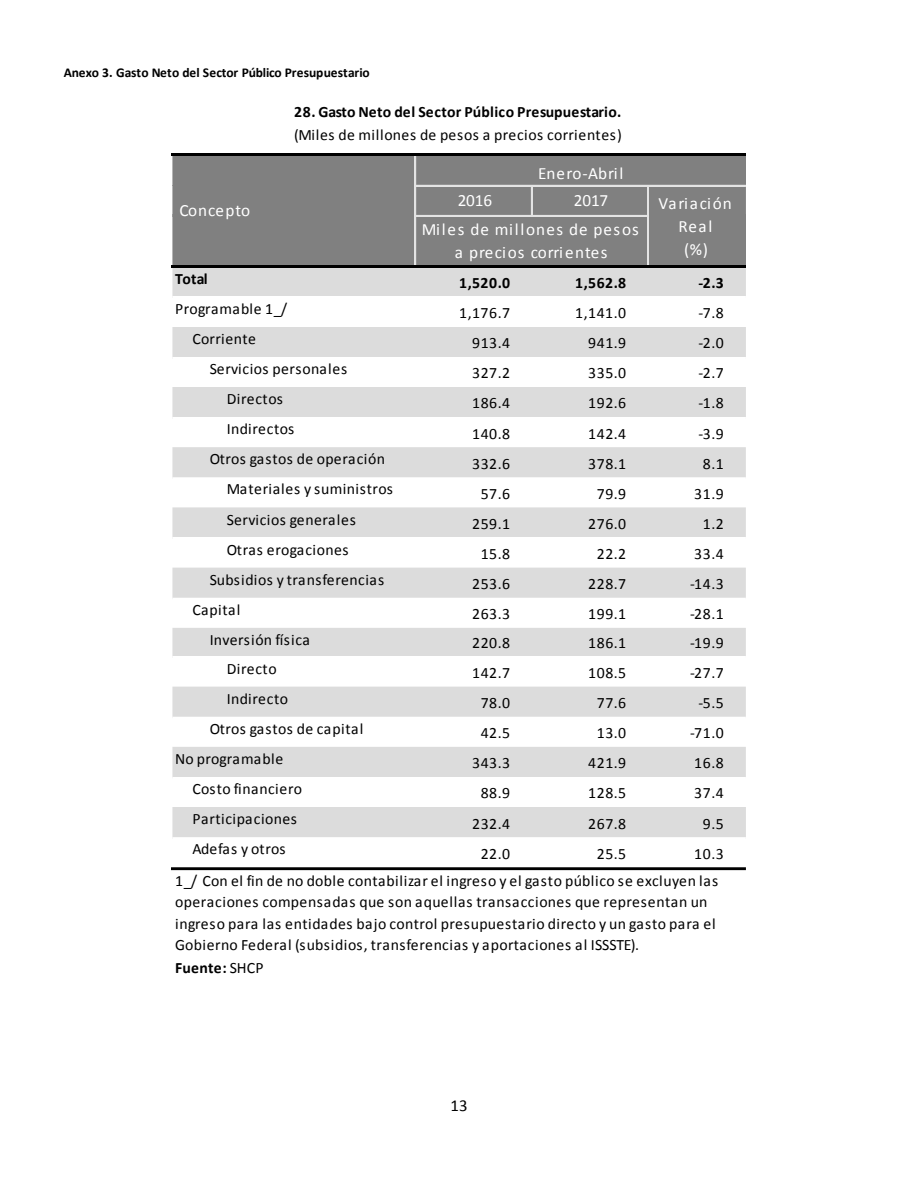
<style>
.page{position:relative;width:918px;height:1188px;background:#fff}
.page>*{position:absolute;margin:0;border:0;box-sizing:border-box;transform-origin:0 0}
.t1{font:17.25px/23px "Calibri";letter-spacing:.06em;color:#fff;text-align:center}
.t2{font:17.25px/23px "Calibri";letter-spacing:.085em;color:#fff;text-align:center}
.t3{font:17.25px "Calibri";letter-spacing:.035em;color:#fff}
.t4{font:16.8px "Calibri";color:#000}
.t5{font:15.75px/21.9px "Calibri";letter-spacing:.03em;color:#000}
.t6{font:700 15.75px "Calibri";letter-spacing:.01em;color:#000}
.t7{font:700 13.5px "Calibri";letter-spacing:-.005em;color:#000}
.s1{font-weight:700}
</style>
<div class="page">
<div style="left:172px;top:155px;width:244px;height:31px;background:#808080"></div>
<div style="left:415px;top:155px;width:331px;height:31px;background:#808080"></div>
<div style="left:172px;top:185px;width:574px;height:31px;background:#808080"></div>
<div style="left:172px;top:215px;width:244px;height:53px;background:#808080"></div>
<div style="left:415px;top:215px;width:233px;height:53px;background:#808080"></div>
<div style="left:647px;top:215px;width:99px;height:53px;background:#808080"></div>
<div style="left:172px;top:267px;width:574px;height:31px;background:#dcdcdc"></div>
<div style="left:172px;top:297px;width:574px;height:31px;background:#fff"></div>
<div style="left:172px;top:327px;width:574px;height:31px;background:#dcdcdc"></div>
<div style="left:172px;top:357px;width:574px;height:31px;background:#fff"></div>
<div style="left:172px;top:387px;width:574px;height:32px;background:#dcdcdc"></div>
<div style="left:172px;top:417px;width:574px;height:32px;background:#fff"></div>
<div style="left:172px;top:447px;width:574px;height:32px;background:#dcdcdc"></div>
<div style="left:172px;top:477px;width:574px;height:32px;background:#fff"></div>
<div style="left:172px;top:507px;width:574px;height:32px;background:#dcdcdc"></div>
<div style="left:172px;top:538px;width:574px;height:31px;background:#fff"></div>
<div style="left:172px;top:568px;width:574px;height:31px;background:#dcdcdc"></div>
<div style="left:172px;top:598px;width:574px;height:31px;background:#fff"></div>
<div style="left:172px;top:628px;width:574px;height:30px;background:#dcdcdc"></div>
<div style="left:172px;top:657px;width:574px;height:31px;background:#fff"></div>
<div style="left:172px;top:687px;width:574px;height:31px;background:#dcdcdc"></div>
<div style="left:172px;top:717px;width:574px;height:31px;background:#fff"></div>
<div style="left:172px;top:747px;width:574px;height:31px;background:#dcdcdc"></div>
<div style="left:172px;top:777px;width:574px;height:31px;background:#fff"></div>
<div style="left:172px;top:807px;width:574px;height:32px;background:#dcdcdc"></div>
<div style="left:172px;top:837px;width:574px;height:33px;background:#fff"></div>
<hr style="left:415px;top:156px;width:1px;height:109px;background:#e4e4e4">
<hr style="left:531px;top:186px;width:1px;height:30px;background:#e4e4e4">
<hr style="left:647px;top:186px;width:1px;height:79px;background:#e4e4e4">
<hr style="left:171px;top:153px;width:575px;height:3px;background:#000">
<hr style="left:416px;top:185px;width:330px;height:1px;background:#e4e4e4">
<hr style="left:416px;top:215px;width:232px;height:1px;background:#e4e4e4">
<hr style="left:171px;top:265px;width:575px;height:3px;background:#000">
<hr style="left:171px;top:867px;width:575px;height:3px;background:#000">
<p class="t7" style="left:64px;top:67px;width:308px">Anexo 3. Gasto Neto del Sector Público Presupuestario</p>
<p class="t6" style="left:294px;top:106px;width:329px">28. Gasto Neto del Sector Público Presupuestario.</p>
<p class="t5" style="left:294px;top:125px;width:329px">(Miles de millones de pesos a precios corrientes)</p>
<p class="t1" style="left:180px;top:201px;width:72px">Concepto</p>
<p class="t3" style="left:538px;top:166px;width:87px">Enero-Abril</p>
<p class="t1" style="left:458px;top:191px;width:36px">2016</p>
<p class="t1" style="left:574px;top:191px;width:36px">2017</p>
<p class="t1" style="left:422px;top:219px;width:219px">Miles de millones de pesos a precios corrientes</p>
<p class="t2" style="left:658px;top:193px;width:75px">Variación<br>Real<br>(%)</p>
<p class="t6" style="left:175px;top:272px;width:34px">Total</p>
<p class="t6" style="left:459px;top:276px;width:52px">1,520.0</p>
<p class="t6" style="left:575px;top:276px;width:52px">1,562.8</p>
<p class="t6" style="left:699px;top:276px;width:27px">-2.3</p>
<p class="t5" style="left:175px;top:299px;width:113px">Programable 1_/</p>
<p class="t5" style="left:459px;top:303px;width:52px">1,176.7</p>
<p class="t5" style="left:575px;top:303px;width:52px">1,141.0</p>
<p class="t5" style="left:699px;top:303px;width:27px">-7.8</p>
<p class="t5" style="left:193px;top:329px;width:65px">Corriente</p>
<p class="t5" style="left:472px;top:333px;width:39px">913.4</p>
<p class="t5" style="left:588px;top:333px;width:39px">941.9</p>
<p class="t5" style="left:699px;top:333px;width:27px">-2.0</p>
<p class="t5" style="left:210px;top:359px;width:139px">Servicios personales</p>
<p class="t5" style="left:472px;top:363px;width:39px">327.2</p>
<p class="t5" style="left:588px;top:363px;width:39px">335.0</p>
<p class="t5" style="left:699px;top:363px;width:27px">-2.7</p>
<p class="t5" style="left:227px;top:389px;width:58px">Directos</p>
<p class="t5" style="left:472px;top:394px;width:39px">186.4</p>
<p class="t5" style="left:588px;top:394px;width:39px">192.6</p>
<p class="t5" style="left:699px;top:394px;width:27px">-1.8</p>
<p class="t5" style="left:227px;top:419px;width:69px">Indirectos</p>
<p class="t5" style="left:472px;top:424px;width:39px">140.8</p>
<p class="t5" style="left:588px;top:424px;width:39px">142.4</p>
<p class="t5" style="left:699px;top:424px;width:27px">-3.9</p>
<p class="t5" style="left:210px;top:449px;width:177px">Otros gastos de operación</p>
<p class="t5" style="left:472px;top:454px;width:39px">332.6</p>
<p class="t5" style="left:588px;top:454px;width:39px">378.1</p>
<p class="t5" style="left:703px;top:454px;width:22px">8.1</p>
<p class="t5" style="left:227px;top:480px;width:168px">Materiales y suministros</p>
<p class="t5" style="left:481px;top:484px;width:31px">57.6</p>
<p class="t5" style="left:597px;top:484px;width:31px">79.9</p>
<p class="t5" style="left:694px;top:484px;width:31px">31.9</p>
<p class="t5" style="left:227px;top:510px;width:130px">Servicios generales</p>
<p class="t5" style="left:472px;top:514px;width:39px">259.1</p>
<p class="t5" style="left:588px;top:514px;width:39px">276.0</p>
<p class="t5" style="left:703px;top:514px;width:22px">1.2</p>
<p class="t5" style="left:227px;top:540px;width:123px">Otras erogaciones</p>
<p class="t5" style="left:481px;top:544px;width:31px">15.8</p>
<p class="t5" style="left:597px;top:544px;width:31px">22.2</p>
<p class="t5" style="left:694px;top:544px;width:31px">33.4</p>
<p class="t5" style="left:210px;top:570px;width:176px">Subsidios y transferencias</p>
<p class="t5" style="left:472px;top:574px;width:39px">253.6</p>
<p class="t5" style="left:588px;top:574px;width:39px">228.7</p>
<p class="t5" style="left:690px;top:574px;width:35px">-14.3</p>
<p class="t5" style="left:193px;top:600px;width:49px">Capital</p>
<p class="t5" style="left:472px;top:604px;width:39px">263.3</p>
<p class="t5" style="left:588px;top:604px;width:39px">199.1</p>
<p class="t5" style="left:690px;top:604px;width:35px">-28.1</p>
<p class="t5" style="left:210px;top:630px;width:102px">Inversión física</p>
<p class="t5" style="left:472px;top:633px;width:39px">220.8</p>
<p class="t5" style="left:588px;top:633px;width:39px">186.1</p>
<p class="t5" style="left:690px;top:633px;width:35px">-19.9</p>
<p class="t5" style="left:227px;top:659px;width:51px">Directo</p>
<p class="t5" style="left:472px;top:663px;width:39px">142.7</p>
<p class="t5" style="left:588px;top:663px;width:39px">108.5</p>
<p class="t5" style="left:690px;top:663px;width:35px">-27.7</p>
<p class="t5" style="left:227px;top:689px;width:63px">Indirecto</p>
<p class="t5" style="left:481px;top:693px;width:31px">78.0</p>
<p class="t5" style="left:597px;top:693px;width:31px">77.6</p>
<p class="t5" style="left:699px;top:693px;width:27px">-5.5</p>
<p class="t5" style="left:210px;top:719px;width:155px">Otros gastos de capital</p>
<p class="t5" style="left:481px;top:723px;width:31px">42.5</p>
<p class="t5" style="left:597px;top:723px;width:31px">13.0</p>
<p class="t5" style="left:690px;top:723px;width:35px">-71.0</p>
<p class="t5" style="left:175px;top:749px;width:109px">No programable</p>
<p class="t5" style="left:472px;top:753px;width:39px">343.3</p>
<p class="t5" style="left:588px;top:753px;width:39px">421.9</p>
<p class="t5" style="left:694px;top:753px;width:31px">16.8</p>
<p class="t5" style="left:193px;top:779px;width:111px">Costo financiero</p>
<p class="t5" style="left:481px;top:784px;width:31px">88.9</p>
<p class="t5" style="left:588px;top:784px;width:39px">128.5</p>
<p class="t5" style="left:694px;top:784px;width:31px">37.4</p>
<p class="t5" style="left:193px;top:809px;width:106px">Participaciones</p>
<p class="t5" style="left:472px;top:814px;width:39px">232.4</p>
<p class="t5" style="left:588px;top:814px;width:39px">267.8</p>
<p class="t5" style="left:703px;top:814px;width:22px">9.5</p>
<p class="t5" style="left:193px;top:839px;width:95px">Adefas y otros</p>
<p class="t5" style="left:481px;top:844px;width:31px">22.0</p>
<p class="t5" style="left:597px;top:844px;width:31px">25.5</p>
<p class="t5" style="left:694px;top:844px;width:31px">10.3</p>
<p class="t5" style="left:175px;top:871px;width:545px">1_/ Con el fin de no doble contabilizar el ingreso y el gasto público se excluyen las operaciones compensadas que son aquellas transacciones que representan un ingreso para las entidades bajo control presupuestario directo y un gasto para el Gobierno Federal (subsidios, transferencias y aportaciones al ISSSTE).<br><span class="s1">Fuente:</span> SHCP</p>
<p class="t4" style="left:451px;top:1098px;width:19px">13</p>
</div>
